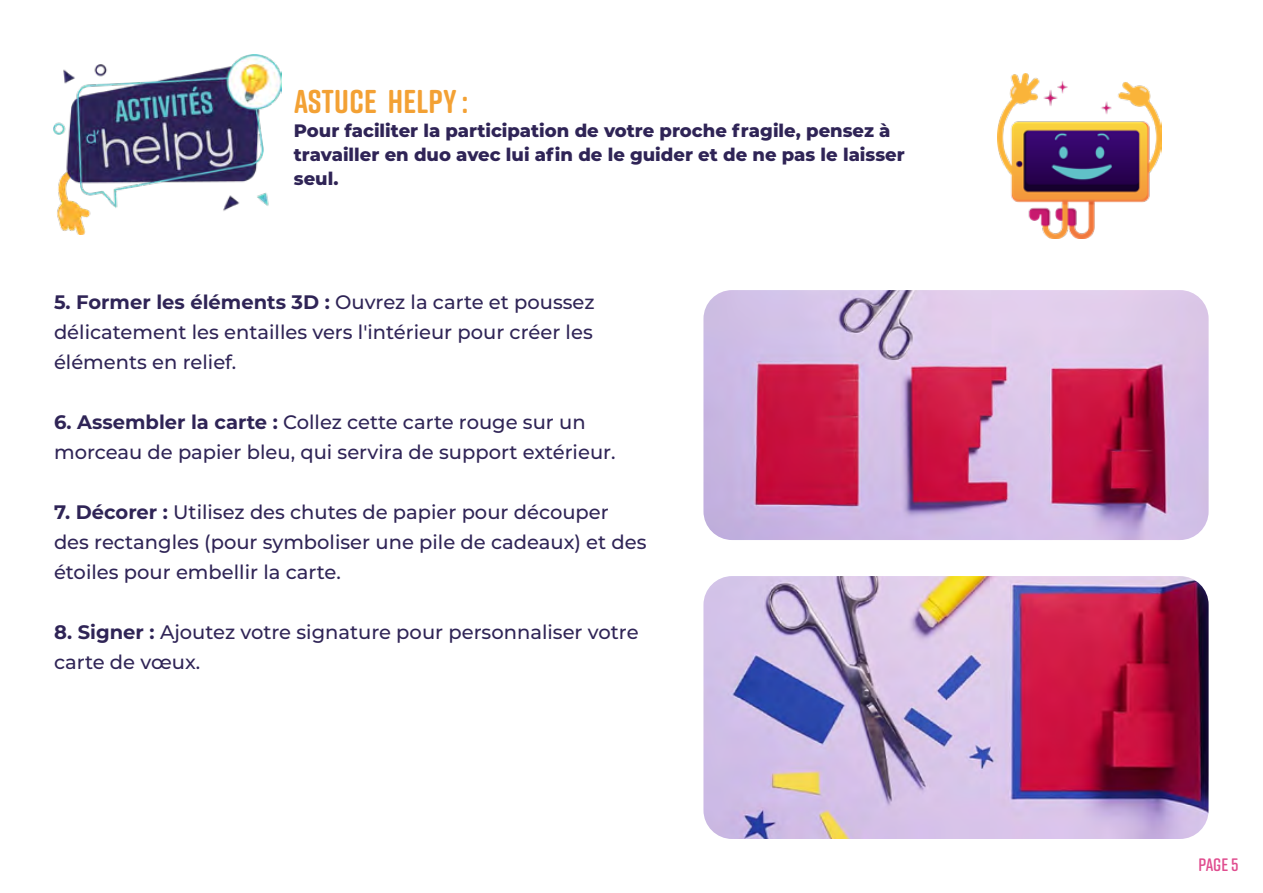
<style>
.page{position:relative;width:1263px;height:893px;background:#fff}
.page>*{position:absolute;margin:0;border:0;box-sizing:border-box;transform-origin:0 0}
.t1{font:700 33px "Rift Soft";letter-spacing:.01em;color:#f3a134}
.t2{font:500 19.5px/30px "Montserrat";color:#2f2456}
.t3{font:800 18px/24px "Montserrat";color:#2f2456}
.t4{font:600 18px "Rift Soft";color:#e04d8f}
.s1{font-weight:700}
</style>
<div class="page">
<img style="left:53px;top:54px;width:228px;height:180px">
<img style="left:998px;top:74px;width:163px;height:164px">
<img style="left:703px;top:290px;width:505px;height:250px">
<img style="left:703px;top:576px;width:505px;height:263px">
<h1 class="t1" style="left:294px;top:78px;width:176px">ASTUCE HELPY :</h1>
<p class="t3" style="left:294px;top:117px;width:612px">Pour faciliter la participation de votre proche fragile, pensez à travailler en duo avec lui afin de le guider et de ne pas le laisser seul.</p>
<p class="t2" style="left:54px;top:286px;width:542px;text-align:justify"><span class="s1">5. Former les éléments 3D :</span> Ouvrez la carte et poussez délicatement les entailles vers l'intérieur pour créer les éléments en relief.</p>
<p class="t2" style="left:54px;top:406px;width:563px"><span class="s1">6. Assembler la carte :</span> Collez cette carte rouge sur un morceau de papier bleu, qui servira de support extérieur.</p>
<p class="t2" style="left:54px;top:496px;width:594px"><span class="s1">7. Décorer :</span> Utilisez des chutes de papier pour découper des rectangles (pour symboliser une pile de cadeaux) et des étoiles pour embellir la carte.</p>
<p class="t2" style="left:54px;top:616px;width:586px"><span class="s1">8. Signer :</span> Ajoutez votre signature pour personnaliser votre carte de vœux.</p>
<p class="t4" style="left:1198px;top:852px;width:42px">Page 5</p>
</div>
